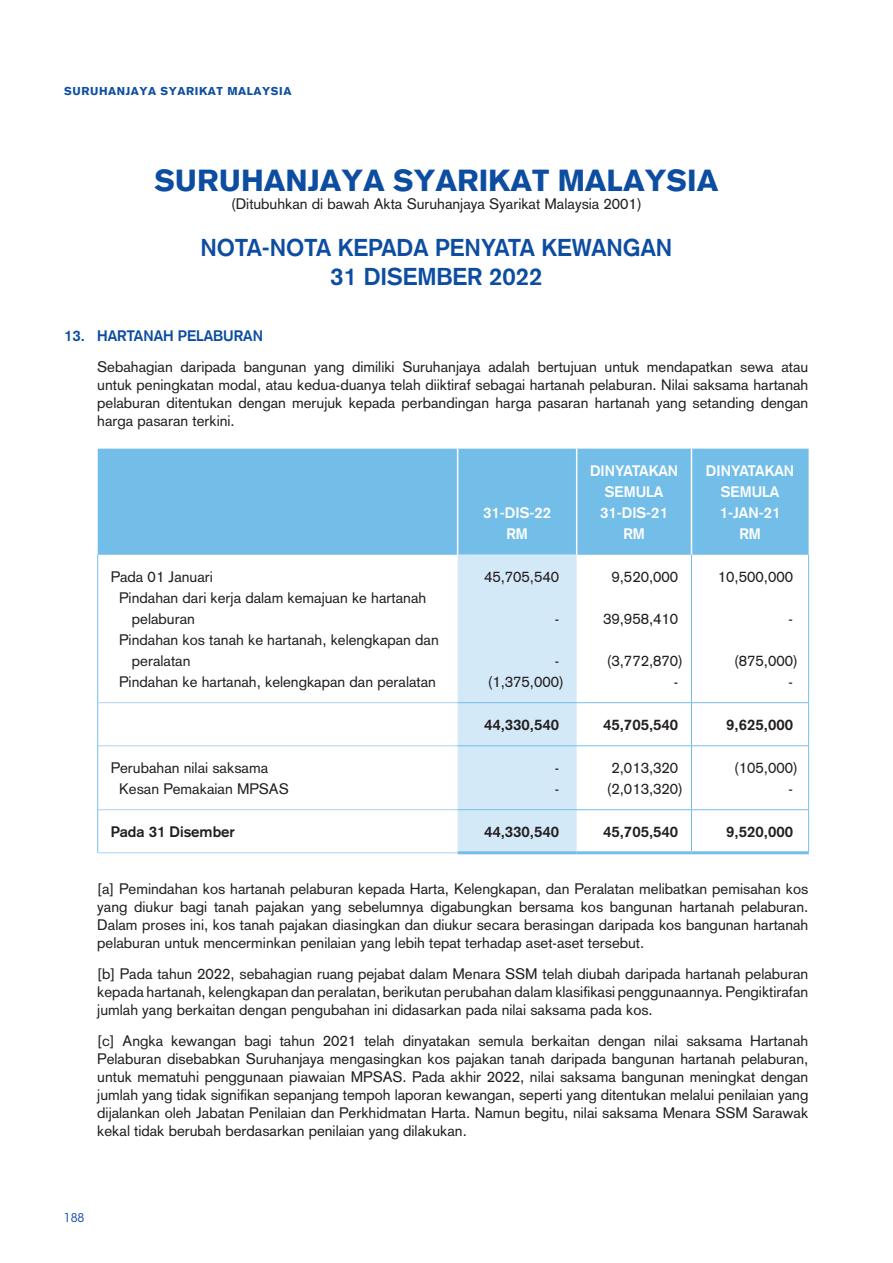
<style>
.page{position:relative;width:893px;height:1263px;background:#fff}
.page>*{position:absolute;margin:0;border:0;box-sizing:border-box;transform-origin:0 0}
.t1{font:900 30px "Akzidenz Grotesk";color:#0d4da1}
.t2{font:700 24px/28.8px "Akzidenz Grotesk";color:#0d4da1;text-align:center}
.t3{font:15px/18px "Akzidenz Grotesk";color:#231f20}
.t4{font:700 15px "Akzidenz Grotesk";color:#231f20}
.t5{font:700 15px/21px "Akzidenz Grotesk";color:#fff;text-align:center}
.t6{font:700 15px "Akzidenz Grotesk";color:#0d4da1}
.t7{font:12px "ITC Avant Garde Std";color:#0d4da1}
.t8{font:900 11.25px "Akzidenz Grotesk";letter-spacing:.05em;color:#0d4da1}
</style>
<div class="page">
<div style="left:98px;top:449px;width:711px;height:106px;background:#73bde9"></div>
<div style="left:458px;top:555px;width:119px;height:296px;background:#d4e9f7"></div>
<hr style="left:457px;top:449px;width:1px;height:106px;background:#fff">
<hr style="left:576px;top:449px;width:1px;height:106px;background:#fff">
<hr style="left:691px;top:449px;width:1px;height:106px;background:#fff">
<hr style="left:97px;top:555px;width:1px;height:148px;background:#73bde9">
<hr style="left:808px;top:555px;width:1px;height:147px;background:#73bde9">
<hr style="left:97px;top:703px;width:1px;height:43px;background:#73bde9">
<hr style="left:808px;top:703px;width:1px;height:42px;background:#73bde9">
<hr style="left:97px;top:746px;width:1px;height:64px;background:#73bde9">
<hr style="left:808px;top:746px;width:1px;height:63px;background:#73bde9">
<hr style="left:97px;top:810px;width:1px;height:42px;background:#73bde9">
<hr style="left:808px;top:810px;width:1px;height:41px;background:#73bde9">
<hr style="left:691px;top:555px;width:1px;height:147px;background:#73bde9">
<hr style="left:691px;top:703px;width:1px;height:42px;background:#73bde9">
<hr style="left:691px;top:746px;width:1px;height:63px;background:#73bde9">
<hr style="left:691px;top:810px;width:1px;height:41px;background:#73bde9">
<hr style="left:98px;top:702px;width:360px;height:1px;background:#abd3f0">
<hr style="left:98px;top:745px;width:360px;height:1px;background:#abd3f0">
<hr style="left:98px;top:809px;width:360px;height:1px;background:#abd3f0">
<hr style="left:97px;top:852px;width:361px;height:1px;background:#abd3f0">
<hr style="left:458px;top:702px;width:119px;height:1px;background:#73bde9">
<hr style="left:577px;top:702px;width:114px;height:1px;background:#73bde9">
<hr style="left:691px;top:702px;width:118px;height:1px;background:#73bde9">
<hr style="left:458px;top:745px;width:119px;height:1px;background:#73bde9">
<hr style="left:577px;top:745px;width:114px;height:1px;background:#73bde9">
<hr style="left:691px;top:745px;width:118px;height:1px;background:#73bde9">
<hr style="left:458px;top:809px;width:119px;height:1px;background:#73bde9">
<hr style="left:577px;top:809px;width:114px;height:1px;background:#73bde9">
<hr style="left:691px;top:809px;width:118px;height:1px;background:#73bde9">
<hr style="left:458px;top:851px;width:119px;height:3px;background:#73bde9">
<hr style="left:577px;top:851px;width:114px;height:3px;background:#73bde9">
<hr style="left:691px;top:851px;width:118px;height:3px;background:#73bde9">
<p class="t8" style="left:64px;top:84px;width:229px">SURUHANJAYA SYARIKAT MALAYSIA</p>
<h1 class="t1" style="left:154px;top:169px;width:565px">SURUHANJAYA SYARIKAT MALAYSIA</h1>
<p class="t3" style="left:231px;top:195px;width:412px">(Ditubuhkan di bawah Akta Suruhanjaya Syarikat Malaysia 2001)</p>
<h2 class="t2" style="left:200px;top:234px;width:473px">NOTA-NOTA KEPADA PENYATA KEWANGAN<br>31 DISEMBER 2022</h2>
<p class="t6" style="left:64px;top:330px;width:200px">13. HARTANAH PELABURAN</p>
<p class="t3" style="left:97px;top:358px;width:713px;text-align:justify">Sebahagian daripada bangunan yang dimiliki Suruhanjaya adalah bertujuan untuk mendapatkan sewa atau untuk peningkatan modal, atau kedua-duanya telah diiktiraf sebagai hartanah pelaburan. Nilai saksama hartanah pelaburan ditentukan dengan merujuk kepada perbandingan harga pasaran hartanah yang setanding dengan harga pasaran terkini.</p>
<p class="t3" style="left:111px;top:568px;width:104px">Pada 01 Januari</p>
<p class="t3" style="left:119px;top:589px;width:309px">Pindahan dari kerja dalam kemajuan ke hartanah</p>
<p class="t3" style="left:132px;top:610px;width:65px">pelaburan</p>
<p class="t3" style="left:119px;top:631px;width:321px">Pindahan kos tanah ke hartanah, kelengkapan dan</p>
<p class="t3" style="left:132px;top:652px;width:60px">peralatan</p>
<p class="t3" style="left:119px;top:673px;width:318px">Pindahan ke hartanah, kelengkapan dan peralatan</p>
<p class="t5" style="left:483px;top:503px;width:69px">31-DIS-22<br>RM</p>
<p class="t3" style="left:484px;top:568px;width:77px">45,705,540</p>
<p class="t3" style="left:555px;top:610px;width:6px">-</p>
<p class="t3" style="left:488px;top:650px;width:78px;line-height:21px;text-indent:67px">- (1,375,000)</p>
<p class="t5" style="left:590px;top:461px;width:90px">DINYATAKAN<br>SEMULA<br>31-DIS-21<br>RM</p>
<p class="t5" style="left:706px;top:461px;width:90px">DINYATAKAN<br>SEMULA<br>1-JAN-21<br>RM</p>
<p class="t3" style="left:611px;top:568px;width:68px">9,520,000</p>
<p class="t3" style="left:603px;top:610px;width:77px">39,958,410</p>
<p class="t3" style="left:674px;top:650px;width:11px;line-height:21px;text-indent:-67px">(3,772,870) -</p>
<p class="t3" style="left:718px;top:568px;width:77px">10,500,000</p>
<p class="t3" style="left:789px;top:610px;width:6px">-</p>
<p class="t3" style="left:789px;top:650px;width:11px;line-height:21px;text-indent:-54px">(875,000) -</p>
<p class="t4" style="left:484px;top:719px;width:77px">44,330,540</p>
<p class="t4" style="left:603px;top:719px;width:77px">45,705,540</p>
<p class="t4" style="left:726px;top:719px;width:68px">9,625,000</p>
<p class="t3" style="left:119px;top:757px;width:171px;line-height:21px;text-indent:-9px">Perubahan nilai saksama<br>Kesan Pemakaian MPSAS</p>
<p class="t3" style="left:555px;top:757px;width:6px;line-height:21px">- -</p>
<p class="t3" style="left:607px;top:757px;width:78px;line-height:21px;text-align:center">2,013,320 (2,013,320)</p>
<p class="t3" style="left:789px;top:757px;width:11px;line-height:21px;text-indent:-54px">(105,000) -</p>
<p class="t4" style="left:111px;top:826px;width:126px">Pada 31 Disember</p>
<p class="t4" style="left:484px;top:826px;width:77px">44,330,540</p>
<p class="t4" style="left:603px;top:826px;width:77px">45,705,540</p>
<p class="t4" style="left:726px;top:826px;width:68px">9,520,000</p>
<p class="t3" style="left:97px;top:880px;width:713px;text-align:justify">[a] Pemindahan kos hartanah pelaburan kepada Harta, Kelengkapan, dan Peralatan melibatkan pemisahan kos yang diukur bagi tanah pajakan yang sebelumnya digabungkan bersama kos bangunan hartanah pelaburan.<br>Dalam proses ini, kos tanah pajakan diasingkan dan diukur secara berasingan daripada kos bangunan hartanah pelaburan untuk mencerminkan penilaian yang lebih tepat terhadap aset-aset tersebut.</p>
<p class="t3" style="left:97px;top:965px;width:713px;text-align:justify">[b] Pada tahun 2022, sebahagian ruang pejabat dalam Menara SSM telah diubah daripada hartanah pelaburan kepada hartanah, kelengkapan dan peralatan, berikutan perubahan dalam klasifikasi penggunaannya. Pengiktirafan jumlah yang berkaitan dengan pengubahan ini didasarkan pada nilai saksama pada kos.</p>
<p class="t3" style="left:97px;top:1031px;width:713px;text-align:justify">[c] Angka kewangan bagi tahun 2021 telah dinyatakan semula berkaitan dengan nilai saksama Hartanah Pelaburan disebabkan Suruhanjaya mengasingkan kos pajakan tanah daripada bangunan hartanah pelaburan, untuk mematuhi penggunaan piawaian MPSAS. Pada akhir 2022, nilai saksama bangunan meningkat dengan jumlah yang tidak signifikan sepanjang tempoh laporan kewangan, seperti yang ditentukan melalui penilaian yang dijalankan oleh Jabatan Penilaian dan Perkhidmatan Harta. Namun begitu, nilai saksama Menara SSM Sarawak kekal tidak berubah berdasarkan penilaian yang dilakukan.</p>
<p class="t7" style="left:64px;top:1211px;width:22px">188</p>
</div>
